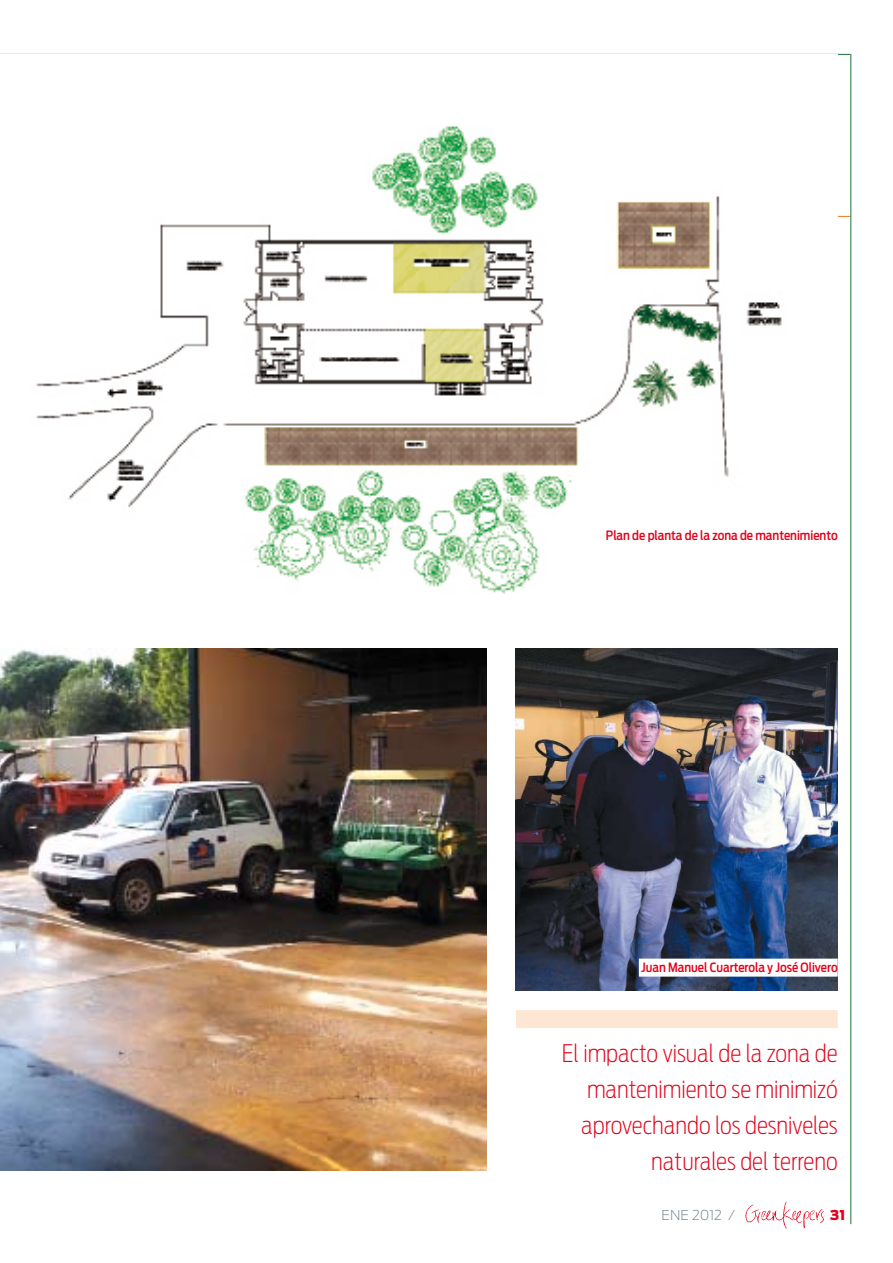
<style>
.page{position:relative;width:893px;height:1263px;background:#fff}
.page>*{position:absolute;margin:0;border:0;box-sizing:border-box;transform-origin:0 0}
.t1{font:200 24px/36px "Antenna Cond";color:#e2001a;text-align:right}
.t2{font:200 13.5px "Antenna";color:#697c86}
.t3{font:900 13.5px "Antenna";color:#e2001a}
.t4{font:500 12.75px "Antenna Cond";color:#e2001a}
</style>
<div class="page">
<img style="left:745px;top:1201px;width:79px;height:28px">
<hr style="left:0;top:216px;width:850px;height:1px;background:#ed771b">
<hr style="left:850px;top:54px;width:1px;height:1170px;background:#1b7137">
<hr style="left:0;top:54px;width:850px;height:1px;background:#1b7137">
<img style="left:0;top:648px;width:486px;height:522px">
<img style="left:0;top:54px;width:838px;height:540px">
<img style="left:516px;top:648px;width:322px;height:342px">
<div style="left:639px;top:959px;width:199px;height:18px;background:#fff"></div>
<div style="left:606px;top:527px;width:232px;height:18px;background:#fff"></div>
<div style="left:516px;top:1010px;width:322px;height:18px;background:#fde6d2"></div>
<p class="t4" style="left:606px;top:528px;width:233px">Plan de planta de la zona de mantenimiento</p>
<p class="t4" style="left:641px;top:960px;width:198px">Juan Manuel Cuarterola y José Olivero</p>
<p class="t1" style="left:562px;top:1035px;width:277px">El impacto visual de la zona de mantenimiento se minimizó aprovechando los desniveles naturales del terreno</p>
<p class="t2" style="left:662px;top:1207px;width:75px">ENE 2012 /</p>
<p class="t3" style="left:830px;top:1207px;width:16px">31</p>
</div>
